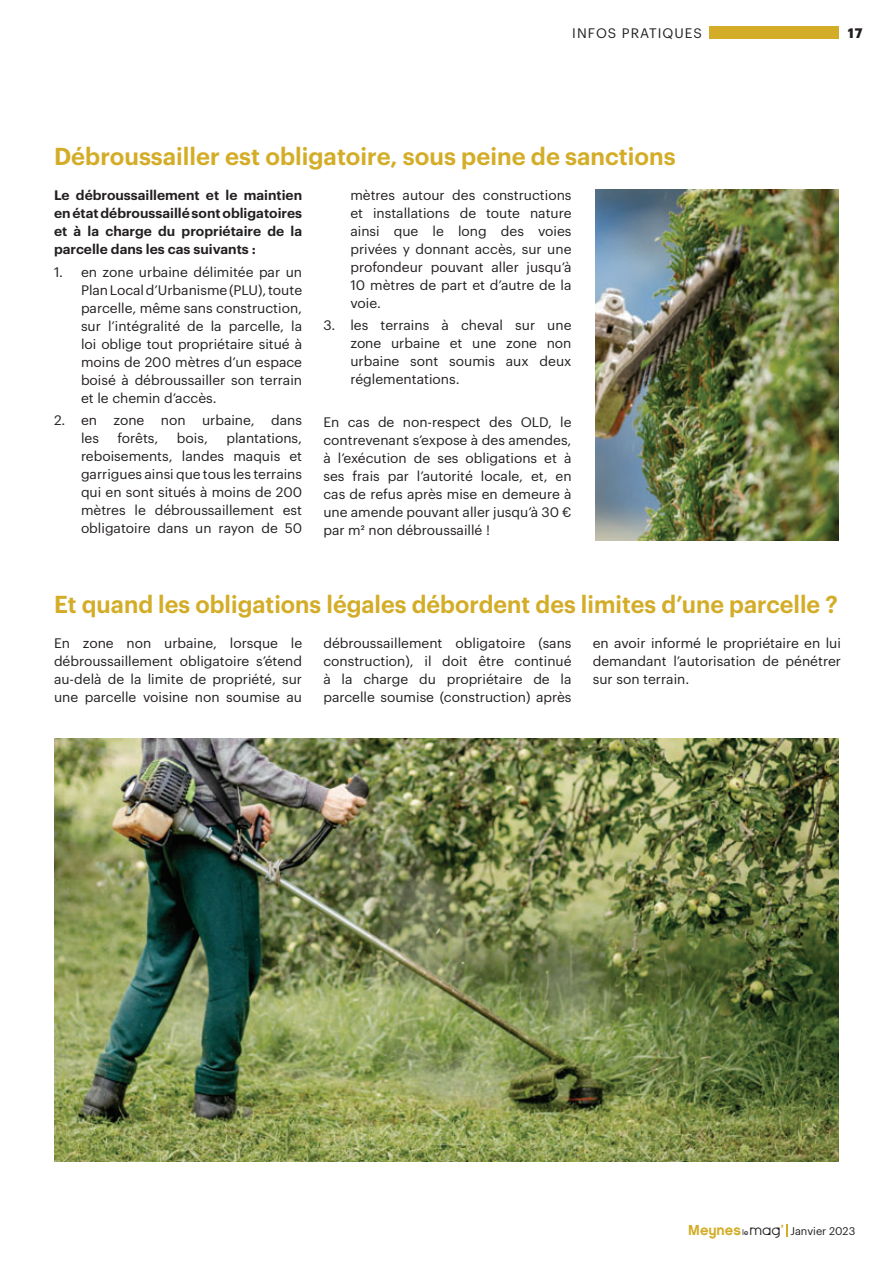
<style>
.page{position:relative;width:893px;height:1263px;background:#fff}
.page>*{position:absolute;margin:0;border:0;box-sizing:border-box;transform-origin:0 0}
.t1{font:600 24px "Graphik";color:#d4ad28}
.t2{font:13.5px/18px "Graphik";color:#231f20;text-align:justify}
.t3{font:600 13.5px/18px "Graphik";color:#231f20;text-align:justify}
.t4{font:13.5px "Graphik";letter-spacing:.075em;color:#231f20}
.t5{font:700 13.5px "Graphik";color:#231f20}
.t6{font:10.95px "Graphik";color:#231f20}
.s1{font-family:"Chalet New York Nineteen Eighty";font-size:14.4px;color:#d3ad28}
.s2{font-family:"Harry Plain";font-size:7.95px}
.s3{font-family:"Seraphic Organism";font-size:13.5px}
</style>
<div class="page">
<div style="left:709px;top:26px;width:130px;height:13px;background:#d3ad28"></div>
<svg style="left:786px;top:1224px;width:1px;height:13px"></svg>
<img style="left:596px;top:189px;width:243px;height:351px">
<img style="left:54px;top:738px;width:785px;height:423px">
<p class="t4" style="left:572px;top:23px;width:131px">INFOS PRATIQUES</p>
<p class="t5" style="left:848px;top:23px;width:16px">17</p>
<h1 class="t1" style="left:54px;top:138px;width:623px">Débroussailler est obligatoire, sous peine de sanctions</h1>
<p class="t3" style="left:54px;top:185px;width:250px">Le débroussaillement et le maintien en état débroussaillé sont obligatoires et à la charge du propriétaire de la parcelle dans les cas suivants :</p>
<p class="t2" style="left:81px;top:262px;width:223px;text-indent:-27px">1. en zone urbaine délimitée par un Plan Local d’Urbanisme (PLU), toute parcelle, même sans construction, sur l’intégralité de la parcelle, la loi oblige tout propriétaire situé à moins de 200 mètres d’un espace boisé à débroussailler son terrain et le chemin d’accès.</p>
<p class="t2" style="left:81px;top:410px;width:223px;text-indent:-27px">2. en zone non urbaine, dans les</p>
<p class="t2" style="left:118px;top:428px;width:42px">forêts,</p>
<p class="t2" style="left:177px;top:428px;width:32px">bois,</p>
<p class="t2" style="left:81px;top:428px;width:223px;text-indent:145px">plantations, reboisements, landes maquis et garrigues ainsi que tous les terrains qui en sont situés à moins de 200 mètres le débroussaillement est obligatoire dans un rayon de 50</p>
<p class="t2" style="left:350px;top:185px;width:223px">mètres autour des constructions et installations de toute nature ainsi que le long des voies privées y donnant accès, sur une profondeur pouvant aller jusqu’à 10 mètres de part et d’autre de la voie.</p>
<p class="t2" style="left:350px;top:315px;width:223px;text-indent:-27px">3. les terrains à cheval sur une zone urbaine et une zone non urbaine sont soumis aux deux réglementations.</p>
<p class="t2" style="left:323px;top:412px;width:250px">En cas de non-respect des OLD, le contrevenant s’expose à des amendes, à l’exécution de ses obligations et à ses frais par l’autorité locale, et, en cas de refus après mise en demeure à une amende pouvant aller jusqu’à 30 € par m² non débroussaillé !</p>
<h1 class="t1" style="left:54px;top:586px;width:785px">Et quand les obligations légales débordent des limites d’une parcelle ?</h1>
<p class="t2" style="left:54px;top:633px;width:250px">En zone non urbaine, lorsque le débroussaillement obligatoire s’étend au-delà de la limite de propriété, sur une parcelle voisine non soumise au</p>
<p class="t2" style="left:323px;top:633px;width:250px">débroussaillement obligatoire (sans construction), il doit être continué à la charge du propriétaire de la parcelle soumise (construction) après</p>
<p class="t2" style="left:593px;top:633px;width:250px">en avoir informé le propriétaire en lui demandant l’autorisation de pénétrer sur son terrain.</p>
<p class="t6" style="left:688px;top:1222px;width:168px"><span class="s1">Meynes</span> <span class="s2">le</span><span class="s3">Mag</span><sup>’</sup> Janvier 2023</p>
</div>
